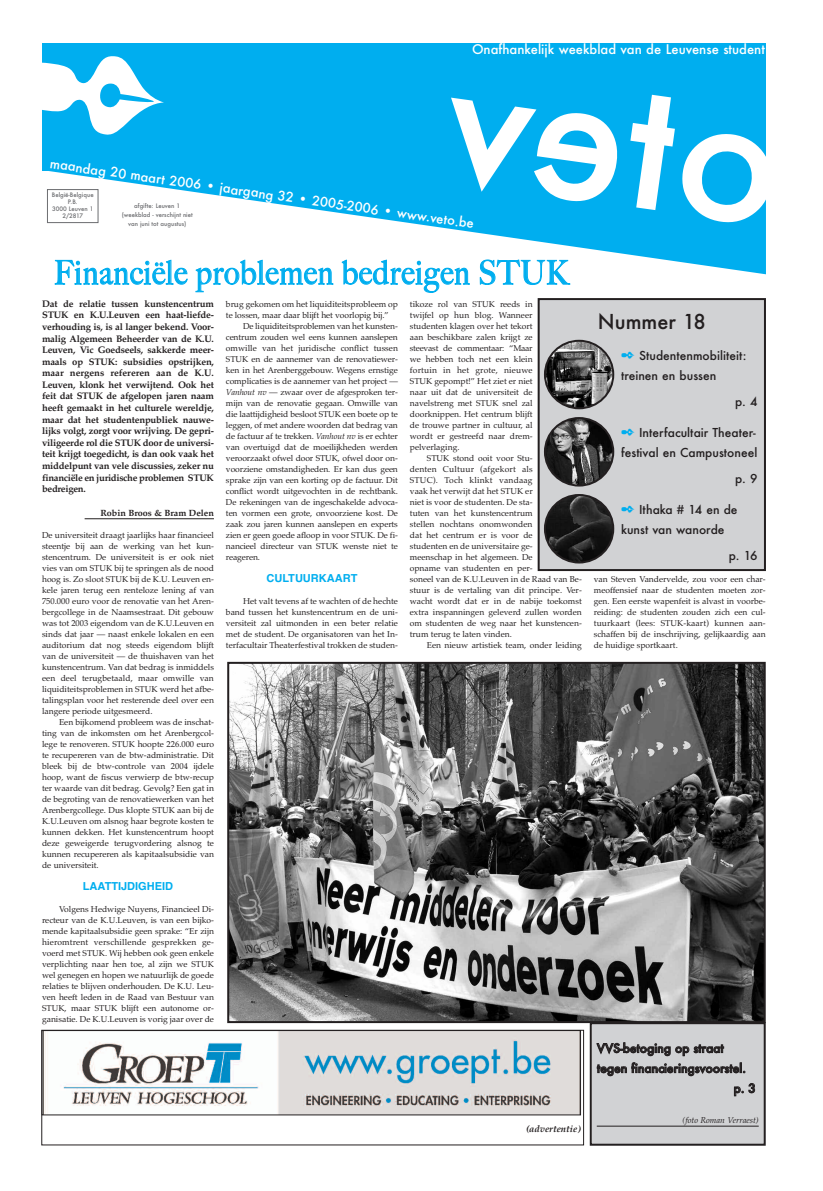
<style>
.page{position:relative;width:823px;height:1191px;background:#fff}
.page>*{position:absolute;margin:0;border:0;box-sizing:border-box;transform-origin:0 0}
.t1{font:500 33px "Big Caslon";letter-spacing:.03em;color:#00aeef;scale:.9 1}
.t2{font:500 20px "Futura";color:#231f20}
.t3{font:500 13px "Futura";color:#fff}
.t4{font:500 12px/20px "Futura";color:#231f20}
.t5{font:700 11px "Helvetica";color:#00aeef}
.t6{font:700 9.5px/11.6px "Palatino";letter-spacing:-.03em;color:#231f20;text-align:justify}
.t7{font:italic 700 9.5px "Palatino";color:#231f20}
.t8{font:700 9px "Palatino";color:#231f20}
.t9{font:8.5px/11px "Palatino";color:#231f20;text-align:justify}
.t10{font:italic 8.5px "Palatino";color:#231f20}
.t11{font:500 6px/7px "Futura";color:#6c6d70;text-align:center}
.s1{font-style:italic}
.s2{color:#00aeef}
</style>
<div class="page">
<hr style="left:85px;top:518px;width:129px;height:1px;background:#231f20">
<div style="left:42px;top:43px;width:723px;height:127px;background:#00aeef"></div>
<svg style="left:42px;top:170px;width:723px;height:104px"></svg>
<div style="left:539px;top:300px;width:224px;height:269px;background:#d1d2d4"></div>
<div style="left:537px;top:298px;width:228px;height:273px;border:2px solid #231f20"></div>
<div style="left:47px;top:189px;width:51px;height:34px;border:1px solid #6c6d70"></div>
<svg style="left:544px;top:340px;width:70px;height:69px"></svg>
<svg style="left:544px;top:417px;width:70px;height:69px"></svg>
<svg style="left:544px;top:494px;width:70px;height:69px"></svg>
<img style="left:230px;top:665px;width:532px;height:355px">
<div style="left:227px;top:662px;width:538px;height:361px;border:2px solid #231f20"></div>
<div style="left:591px;top:1024px;width:172px;height:119px;background:#d1d2d4"></div>
<hr style="left:596px;top:1125px;width:162px;height:1px;background:#231f20">
<div style="left:589px;top:1022px;width:176px;height:123px;border:2px solid #231f20"></div>
<img style="left:45px;top:1032px;width:533px;height:81px">
<div style="left:41px;top:1029px;width:542px;height:116px;border:1px solid #231f20"></div>
<svg style="left:438px;top:93px;width:328px;height:135px"></svg>
<h3 class="t3" style="left:471px;top:41px;width:294px">Onafhankelijk weekblad van de Leuvense student</h3>
<h3 class="t3" style="left:51px;top:156px;width:429px;rotate:8deg">maandag 20 maart 2006 • jaargang 32 • 2005-2006 • www.veto.be</h3>
<p class="t11" style="left:52px;top:191px;width:43px">België-Belgique<br>P.B.<br>3000 Leuven 1<br>2/2817</p>
<p class="t11" style="left:122px;top:201px;width:73px;line-height:9px">afgifte: Leuven 1 (weekblad - verschijnt niet van juni tot augustus)</p>
<h1 class="t1" style="left:54px;top:253px;width:573px">Financiële problemen bedreigen STUK</h1>
<p class="t6" style="left:42px;top:298px;width:173px">Dat de relatie tussen kunstencentrum STUK en K.U.Leuven een haat-liefde&shy;verhouding is, is al langer bekend. Voor&shy;malig Algemeen Beheerder van de K.U.<br>Leuven, Vic Goedseels, sakkerde meer&shy;maals op STUK: subsidies opstrijken, maar nergens refereren aan de K.U.<br>Leuven, klonk het verwijtend. Ook het feit dat STUK de afgelopen jaren naam heeft gemaakt in het culturele wereldje, maar dat het studentenpubliek nauwe&shy;lijks volgt, zorgt voor wrijving. De gepri&shy;viligeerde rol die STUK door de universi&shy;teit krijgt toegedicht, is dan ook vaak het middelpunt van vele discussies, zeker nu financiële en juridische problemen STUK bedreigen.</p>
<p class="t8" style="left:100px;top:507px;width:115px">Robin Broos &amp; Bram Delen</p>
<p class="t9" style="left:42px;top:529px;width:173px">De universiteit draagt jaarlijks haar financieel steentje bij aan de werking van het kun&shy;stencentrum. De universiteit is er ook niet vies van om STUK bij te springen als de nood hoog is. Zo sloot STUK bij de K.U. Leuven en&shy;kele jaren terug een renteloze lening af van 750.000 euro voor de renovatie van het Aren&shy;bergcollege in de Naamsestraat. Dit gebouw was tot 2003 eigendom van de K.U.Leuven en sinds dat jaar — naast enkele lokalen en een auditorium dat nog steeds eigendom blijft van de universiteit — de thuishaven van het kunstencentrum. Van dat bedrag is inmiddels een deel terugbetaald, maar omwille van liquiditeitsproblemen in STUK werd het afbe&shy;talingsplan voor het resterende deel over een langere periode uitgesmeerd.</p>
<p class="t9" style="left:42px;top:716px;width:173px;text-indent:17px">Een bijkomend probleem was de inschat&shy;ting van de inkomsten om het Arenbergcol&shy;lege te renoveren. STUK hoopte 226.000 euro te recupereren van de btw-administratie. Dit bleek bij de btw-controle van 2004 ijdele hoop, want de fiscus verwierp de btw-recup ter waarde van dit bedrag. Gevolg? Een gat in de begroting van de renovatiewerken van het Arenbergcollege. Dus klopte STUK aan bij de K.U.Leuven om alsnog haar begrote kosten te kunnen dekken. Het kunstencentrum hoopt deze geweigerde terugvordering alsnog te kunnen recupereren als kapitaalsubsidie van de universiteit.</p>
<p class="t5" style="left:83px;top:879px;width:92px">LAATTIJDIGHEID</p>
<p class="t9" style="left:42px;top:903px;width:173px;text-indent:17px">Volgens Hedwige Nuyens, Financieel Di&shy;recteur van de K.U.Leuven, is van een bijko&shy;mende kapitaalsubsidie geen sprake: “Er zijn hieromtrent verschillende gesprekken ge&shy;voerd met STUK. Wij hebben ook geen enkele verplichting naar hen toe, al zijn we STUK wel genegen en hopen we natuurlijk de goede relaties te blijven onderhouden. De K.U. Leu&shy;ven heeft leden in de Raad van Bestuur van STUK, maar STUK blijft een autonome or&shy;ganisatie. De K.U.Leuven is vorig jaar over de</p>
<p class="t9" style="left:226px;top:298px;width:173px">brug gekomen om het liquiditeitsprobleem op te lossen, maar daar blijft het voorlopig bij.”</p>
<p class="t9" style="left:226px;top:320px;width:173px;text-indent:17px">De liquiditeitsproblemen van het kunsten&shy;centrum zouden wel eens kunnen aanslepen omwille van het juridische conflict tussen STUK en de aannemer van de renovatiewer&shy;ken in het Arenberggebouw. Wegens ernstige complicaties is de aannemer van het project — <span class="s1">Vanhout nv</span> — zwaar over de afgesproken ter&shy;mijn van de renovatie gegaan. Omwille van die laattijdigheid besloot STUK een boete op te leggen, of met andere woorden dat bedrag van de factuur af te trekken. <span class="s1">Vanhout nv</span> is er echter van overtuigd dat de moeilijkheden werden veroorzaakt ofwel door STUK, ofwel door on&shy;voorziene omstandigheden. Er kan dus geen sprake zijn van een korting op de factuur. Dit conflict wordt uitgevochten in de rechtbank.<br>De rekeningen van de ingeschakelde advoca&shy;ten vormen een grote, onvoorziene kost. De zaak zou jaren kunnen aanslepen en experts zien er geen goede afloop in voor STUK. De fi&shy;nancieel directeur van STUK wenste niet te reageren.</p>
<p class="t5" style="left:266px;top:571px;width:92px">CULTUURKAART</p>
<p class="t9" style="left:226px;top:595px;width:173px;text-indent:17px">Het valt tevens af te wachten of de hechte band tussen het kunstencentrum en de uni&shy;versiteit zal uitmonden in een beter relatie met de student. De organisatoren van het In&shy;terfacultair Theaterfestival trokken de studen-</p>
<p class="t9" style="left:409px;top:298px;width:124px">tikoze rol van STUK reeds in twijfel op hun blog. Wanneer studenten klagen over het tekort aan beschikbare zalen krijgt ze steevast de commentaar: “Maar we hebben toch net een klein fortuin in het grote, nieuwe STUK gepompt!” Het ziet er niet naar uit dat de universiteit de navelstreng met STUK snel zal doorknippen. Het centrum blijft de trouwe partner in cultuur, al wordt er gestreefd naar drem&shy;pelverlaging.</p>
<p class="t9" style="left:409px;top:452px;width:173px;text-align:left;text-indent:17px">STUK stond ooit voor Stu-<br>denten Cultuur (afgekort als<br>STUC). Toch klinkt vandaag<br>vaak het verwijt dat het STUK er<br>niet is voor de studenten. De sta-<br>tuten van het kunstencentrum<br>stellen nochtans onomwonden<br>dat het centrum er is voor de<br>studenten en de universitaire ge-<br>meenschap in het algemeen. De<br>opname van studenten en per-<br>soneel van de K.U.Leuven in de Raad van Be&shy;stuur is de vertaling van dit principe. Ver&shy;wacht wordt dat er in de nabije toekomst extra inspanningen geleverd zullen worden om studenten de weg naar het kunstencen&shy;trum terug te laten vinden.</p>
<p class="t9" style="left:426px;top:639px;width:156px">Een nieuw artistiek team, onder leiding</p>
<p class="t7" style="left:525px;top:1123px;width:56px">(advertentie)</p>
<h2 class="t2" style="left:597px;top:310px;width:110px">Nummer 18</h2>
<h3 class="t4" style="left:620px;top:346px;width:127px"><span class="s2">✒</span> Studentenmobiliteit: treinen en bussen</h3>
<h3 class="t4" style="left:734px;top:391px;width:24px">p. 4</h3>
<h3 class="t4" style="left:620px;top:422px;width:138px"><span class="s2">✒</span> Interfacultair Theater&shy;festival en Campustoneel</h3>
<h3 class="t4" style="left:734px;top:468px;width:24px">p. 9</h3>
<h3 class="t4" style="left:620px;top:499px;width:118px"><span class="s2">✒</span> Ithaka # 14 en de kunst van wanorde</h3>
<h3 class="t4" style="left:728px;top:545px;width:30px">p. 16</h3>
<p class="t9" style="left:593px;top:573px;width:173px">van Steven Vandervelde, zou voor een char&shy;meoffensief naar de studenten moeten zor&shy;gen. Een eerste wapenfeit is alvast in voorbe&shy;reiding: de studenten zouden zich een cul&shy;tuurkaart (lees: STUK-kaart) kunnen aan&shy;schaffen bij de inschrijving, gelijkaardig aan de huidige sportkaart.</p>
<h3 class="t4" style="left:596px;top:1038px;width:128px">VVS-betoging op straat</h3>
<h3 class="t4" style="left:596px;top:1058px;width:150px">tegen financieringsvoorstel.</h3>
<h3 class="t4" style="left:733px;top:1078px;width:24px">p. 3</h3>
<p class="t10" style="left:682px;top:1115px;width:78px">(foto Roman Verraest)</p>
</div>
